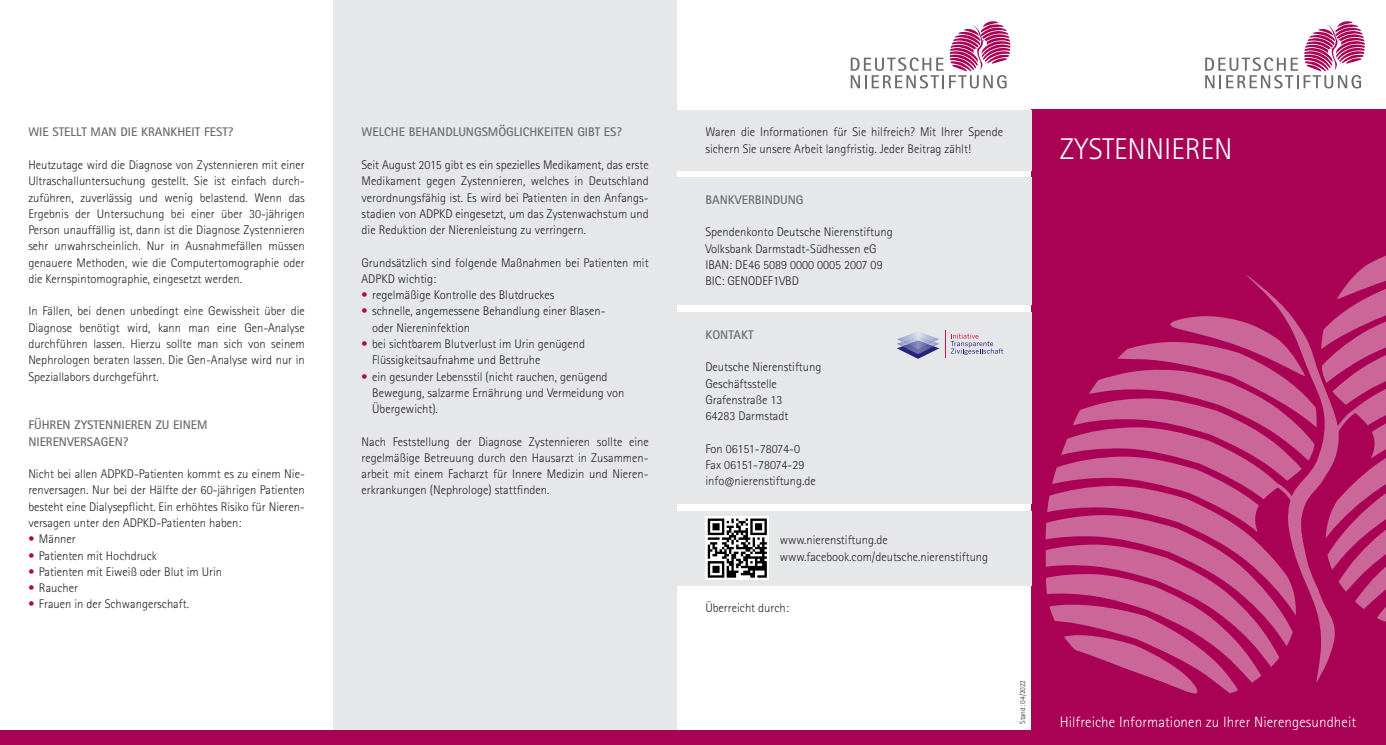
<style>
.page{position:relative;width:1386px;height:745px;background:#fff}
.page>*{position:absolute;margin:0;border:0;box-sizing:border-box;transform-origin:0 0}
.t1{font:300 30px "Rotis Sans Serif Pro Cyr";color:#fff}
.t2{font:300 15px "Rotis Sans Serif Pro Cyr";letter-spacing:.005em;color:#fff}
.t3{font:300 12.5px/16.2px "Rotis Sans Serif Pro Cyr";color:#231f20}
.t4{font:700 12.5px/16.2px "Rotis Sans Serif Pro Cyr";color:#6c6d70}
.t5{font:300 7.5px "Rotis Sans Serif Pro Cyr";color:#231f20}
.s1{color:#a90255}
</style>
<div class="page">
<div style="left:333px;top:0;width:344px;height:730px;background:#e6e7e9"></div>
<svg style="left:1205px;top:21px;width:159px;height:67px"></svg>
<div style="left:1031px;top:110px;width:354px;height:634px;background:#a90255"></div>
<svg style="left:1045px;top:256px;width:340px;height:437px"></svg>
<div style="left:0;top:730px;width:1056px;height:14px;background:#a90255"></div>
<div style="left:677px;top:110px;width:354px;height:60px;background:#e6e7e9"></div>
<svg style="left:850px;top:21px;width:160px;height:67px"></svg>
<div style="left:677px;top:510px;width:354px;height:75px;background:#e6e7e9"></div>
<div style="left:677px;top:177px;width:354px;height:128px;background:#e6e7e9"></div>
<div style="left:677px;top:312px;width:354px;height:191px;background:#e6e7e9"></div>
<div style="left:705px;top:516px;width:64px;height:63px;background:linear-gradient(to bottom,#fff,#fff)"></div>
<svg style="left:707px;top:518px;width:60px;height:59px;background:#777778"></svg>
<svg style="left:897px;top:332px;width:42px;height:26px"></svg>
<img style="left:902px;top:336px;width:32px;height:8px">
<img style="left:907px;top:340px;width:21px;height:9px">
<svg style="left:945px;top:330px;width:58px;height:27px"></svg>
<p class="t4" style="left:28px;top:124px;width:207px">WIE STELLT MAN DIE KRANKHEIT FEST?</p>
<p class="t3" style="left:28px;top:157px;width:278px;text-align:justify">Heutzutage wird die Diagnose von Zystennieren mit einer Ultraschalluntersuchung gestellt. Sie ist einfach durch&shy;zuführen, zuverlässig und wenig belastend. Wenn das Ergebnis der Untersuchung bei einer über 30-jährigen Person unauffällig ist, dann ist die Diagnose Zystennieren sehr unwahrscheinlich. Nur in Ausnahmefällen müssen genauere Methoden, wie die Computertomographie oder die Kernspintomographie, eingesetzt werden.</p>
<p class="t3" style="left:28px;top:303px;width:278px;text-align:justify">In Fällen, bei denen unbedingt eine Gewissheit über die Diagnose benötigt wird, kann man eine Gen-Analyse durchführen lassen. Hierzu sollte man sich von seinem Nephrologen beraten lassen. Die Gen-Analyse wird nur in Speziallabors durchgeführt.</p>
<p class="t4" style="left:28px;top:416px;width:181px">FÜHREN ZYSTENNIEREN ZU EINEM<br>NIERENVERSAGEN?</p>
<p class="t3" style="left:28px;top:465px;width:278px;text-align:justify">Nicht bei allen ADPKD-Patienten kommt es zu einem Nie&shy;renversagen. Nur bei der Hälfte der 60-jährigen Patienten besteht eine Dialysepflicht. Ein erhöhtes Risiko für Nieren&shy;versagen unter den ADPKD-Patienten haben:</p>
<p class="t3" style="left:28px;top:530px;width:49px"><span class="s1">•</span> Männer</p>
<p class="t3" style="left:28px;top:547px;width:130px"><span class="s1">•</span> Patienten mit Hochdruck</p>
<p class="t3" style="left:28px;top:563px;width:195px"><span class="s1">•</span> Patienten mit Eiweiß oder Blut im Urin</p>
<p class="t3" style="left:28px;top:579px;width:51px"><span class="s1">•</span> Raucher</p>
<p class="t3" style="left:28px;top:595px;width:162px"><span class="s1">•</span> Frauen in der Schwangerschaft.</p>
<p class="t4" style="left:361px;top:124px;width:262px">WELCHE BEHANDLUNGSMÖGLICHKEITEN GIBT ES?</p>
<p class="t3" style="left:361px;top:157px;width:289px;text-align:justify">Seit August 2015 gibt es ein spezielles Medikament, das erste Medikament gegen Zystennieren, welches in Deutschland verordnungsfähig ist. Es wird bei Patienten in den Anfangs&shy;stadien von ADPKD eingesetzt, um das Zystenwachstum und die Reduktion der Nierenleistung zu verringern.</p>
<p class="t3" style="left:361px;top:254px;width:289px">Grundsätzlich sind folgende Maßnahmen bei Patienten mit<br>ADPKD wichtig:</p>
<p class="t3" style="left:361px;top:287px;width:194px"><span class="s1">•</span> regelmäßige Kontrolle des Blutdruckes</p>
<p class="t3" style="left:372px;top:303px;width:233px;text-indent:-11px"><span class="s1">•</span> schnelle, angemessene Behandlung einer Blasen&shy;oder Niereninfektion</p>
<p class="t3" style="left:372px;top:335px;width:214px;text-indent:-11px"><span class="s1">•</span> bei sichtbarem Blutverlust im Urin genügend<br>Flüssigkeitsaufnahme und Bettruhe</p>
<p class="t3" style="left:372px;top:368px;width:254px;text-indent:-11px"><span class="s1">•</span> ein gesunder Lebensstil (nicht rauchen, genügend<br>Bewegung, salzarme Ernährung und Vermeidung von<br>Übergewicht).</p>
<p class="t3" style="left:361px;top:433px;width:289px;text-align:justify">Nach Feststellung der Diagnose Zystennieren sollte eine regelmäßige Betreuung durch den Hausarzt in Zusammen&shy;arbeit mit einem Facharzt für Innere Medizin und Nieren&shy;erkrankungen (Nephrologe) stattfinden.</p>
<p class="t3" style="left:705px;top:124px;width:299px">Waren die Informationen für Sie hilfreich? Mit Ihrer Spende sichern Sie unsere Arbeit langfristig. Jeder Beitrag zählt!</p>
<p class="t4" style="left:705px;top:191px;width:100px">BANKVERBINDUNG</p>
<p class="t3" style="left:705px;top:224px;width:189px">Spendenkonto Deutsche Nierenstiftung<br>Volksbank Darmstadt-Südhessen eG<br>IBAN: DE46 5089 0000 0005 2007 09<br>BIC: GENODEF1VBD</p>
<p class="t4" style="left:705px;top:326px;width:50px">KONTAKT</p>
<p class="t3" style="left:705px;top:359px;width:117px">Deutsche Nierenstiftung<br>Geschäftsstelle<br>Grafenstraße 13<br>64283 Darmstadt</p>
<p class="t3" style="left:705px;top:440px;width:112px">Fon 06151-78074-0<br>Fax 06151-78074-29 info@nierenstiftung.de</p>
<p class="t3" style="left:780px;top:532px;width:210px">www.nierenstiftung.de www.facebook.com/deutsche.nierenstiftung</p>
<p class="t3" style="left:705px;top:599px;width:85px">Überreicht durch:</p>
<p class="t5" style="left:1018px;top:723px;width:45px;rotate:-90deg">Stand: 04/2022</p>
<h1 class="t1" style="left:1059px;top:132px;width:174px">ZYSTENNIEREN</h1>
<p class="t2" style="left:1059px;top:712px;width:298px">Hilfreiche Informationen zu Ihrer Nierengesundheit</p>
</div>
